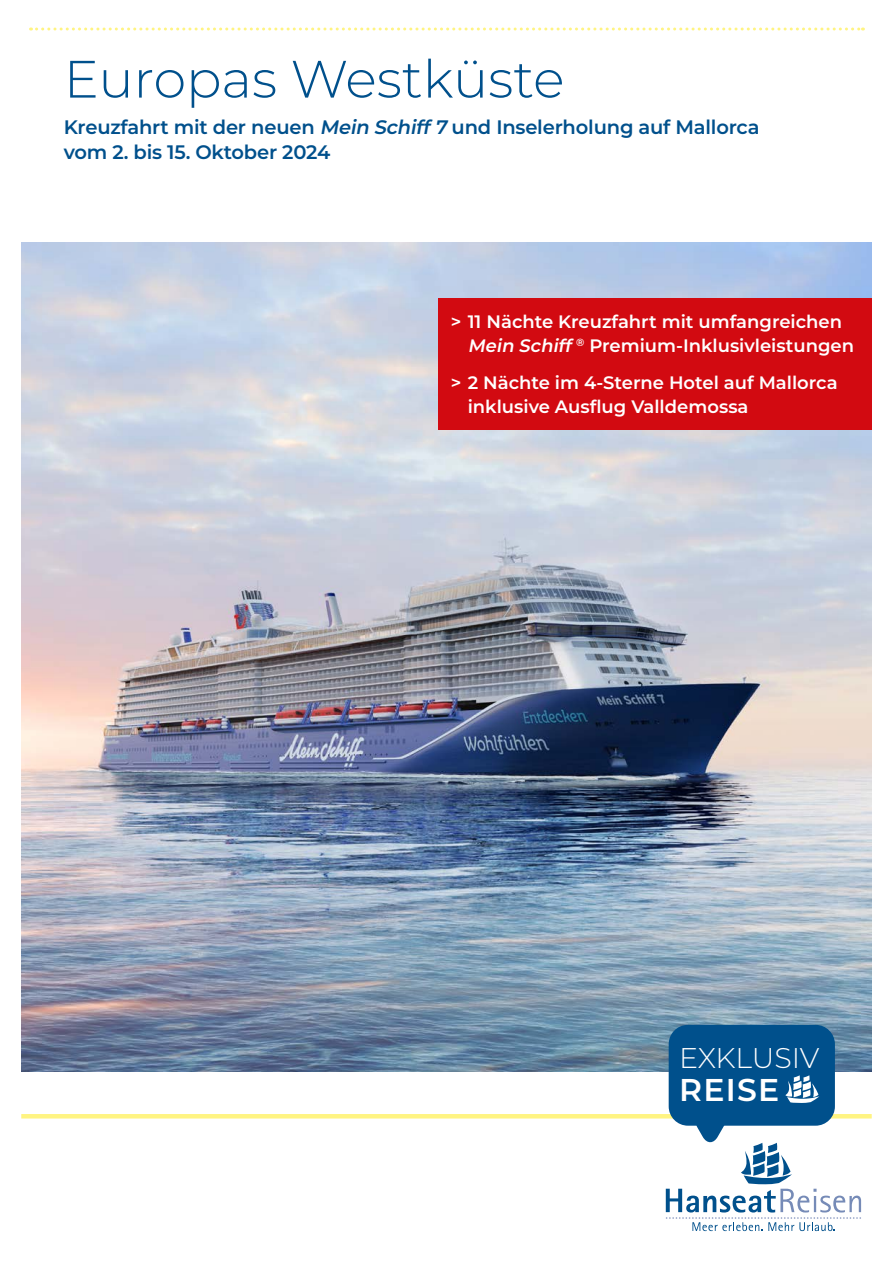
<style>
.page{position:relative;width:893px;height:1263px;background:#fff}
.page>*{position:absolute;margin:0;border:0;box-sizing:border-box;transform-origin:0 0}
.t1{font:300 52.5px "Montserrat";color:#00508c}
.t2{font:600 31.5px "Montserrat";letter-spacing:.04em;color:#fff}
.t3{font:300 28.5px "Montserrat";letter-spacing:-.01em;color:#fff}
.t4{font:600 19.5px/25.5px "Montserrat";letter-spacing:-.01em;color:#00508c}
.t5{font:600 18px/24px "Montserrat";color:#fff}
.s1{font-style:italic}
</style>
<div class="page">
<svg style="left:31px;top:28px;width:832px;height:3px"></svg>
<hr style="left:21px;top:1114px;width:851px;height:4px;background:#fff482">
<img style="left:21px;top:242px;width:851px;height:829px">
<div style="left:438px;top:298px;width:434px;height:132px;background:#d20a11"></div>
<div style="left:669px;top:1025px;width:166px;height:101px;background:#00508c;border-radius:19px"></div>
<svg style="left:666px;top:1111px;width:195px;height:120px"></svg>
<svg style="left:785px;top:1075px;width:34px;height:28px"></svg>
<h1 class="t1" style="left:64px;top:43px;width:502px">Europas Westküste</h1>
<p class="t4" style="left:64px;top:113px;width:697px">Kreuzfahrt mit der neuen <span class="s1">Mein Schiff7</span> und Inselerholung auf Mallorca vom 2. bis 15. Oktober 2024</p>
<p class="t5" style="left:468px;top:309px;width:388px;text-indent:-17px">&gt; 11 Nächte Kreuzfahrt mit umfangreichen<br><span class="s1">Mein Schiff</span> <sup>®</sup> Premium-Inklusivleistungen</p>
<p class="t5" style="left:468px;top:369px;width:371px;text-indent:-17px">&gt; 2 Nächte im 4-Sterne Hotel auf Mallorca inklusive Ausflug Valldemossa</p>
<h3 class="t3" style="left:679px;top:1039px;width:142px">EXKLUSIV</h3>
<h2 class="t2" style="left:679px;top:1068px;width:102px">REISE</h2>
</div>
